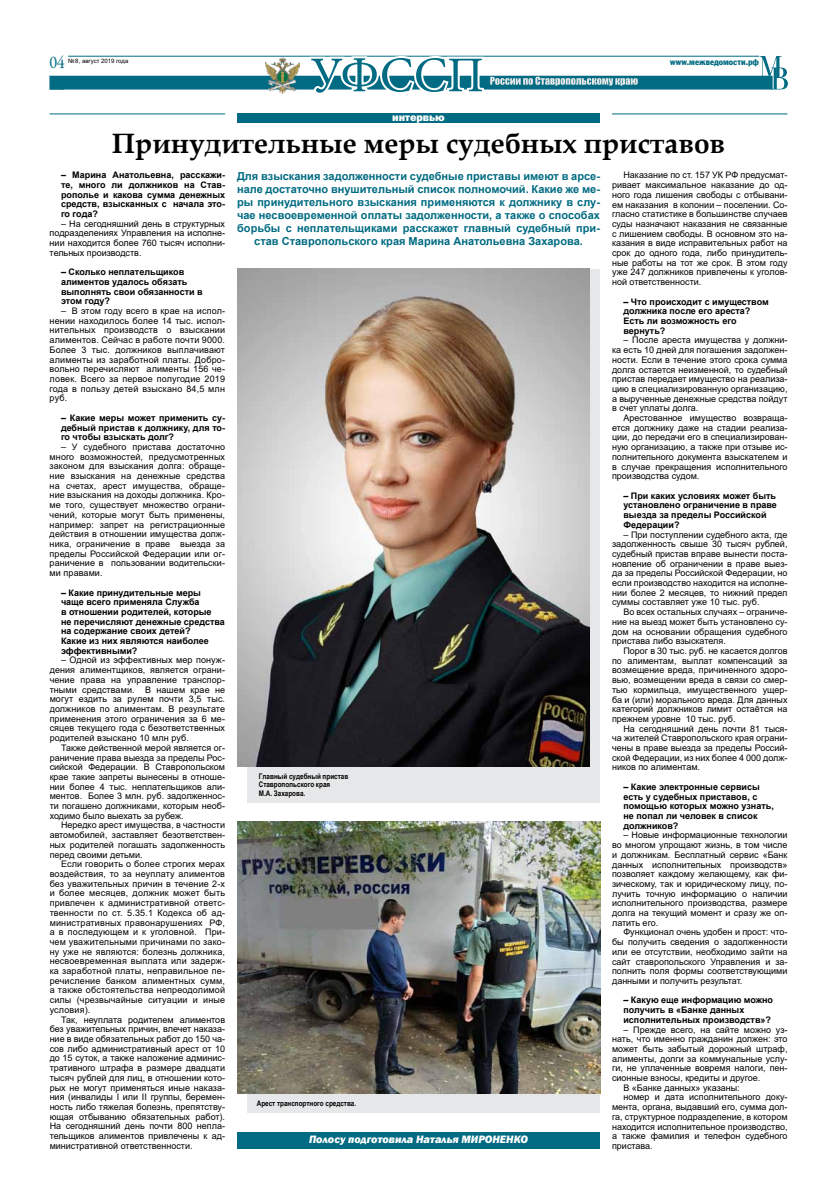
<style>
.page{position:relative;width:823px;height:1191px;background:#fff}
.page>*{position:absolute;margin:0;border:0;box-sizing:border-box;transform-origin:0 0}
.t1{font:700 28px "Book Antiqua";color:#000}
.t2{font:18px "Garamond Premr Pro";color:#006b82;scale:.9 1}
.t3{font:700 11px/13px "Arial";color:#006b82;text-align:center}
.t4{font:italic 800 11px "Franklin Gothic";color:#fff}
.t5{font:800 11px "Franklin Gothic";color:#fff}
.t6{font:9px/9.7px "Arial";color:#000;text-align:justify}
.t7{font:700 9px/9.7px "Arial";color:#000}
.t8{font:9px "Fagot Condensed";color:#006b82}
.t9{font:700 7.7px/8.5px "Arial Narrow";color:#000}
.t10{font:6px "Arial";color:#000}
</style>
<div class="page">
<div style="left:247px;top:269px;width:352px;height:533px;background:#e6e7e8"></div>
<div style="left:247px;top:831px;width:352px;height:281px;background:#e6e7e8"></div>
<svg style="left:49px;top:55px;width:738px;height:39px"></svg>
<img style="left:265px;top:57px;width:34px;height:36px">
<div style="left:237px;top:113px;width:362px;height:10px;background:#006b82"></div>
<hr style="left:611px;top:113px;width:176px;height:1px;background:#006b82">
<hr style="left:50px;top:113px;width:175px;height:1px;background:#006b82">
<div style="left:237px;top:1132px;width:362px;height:16px;background:#006b82"></div>
<img style="left:237px;top:269px;width:352px;height:497px">
<img style="left:237px;top:821px;width:362px;height:272px">
<h2 class="t2" style="left:50px;top:51px;width:18px">04</h2>
<p class="t10" style="left:68px;top:57px;width:62px">№8, август 2019 года</p>
<p class="t8" style="left:670px;top:57px;width:90px">www.межведомости.рф</p>
<p class="t5" style="left:392px;top:110px;width:54px">интервью</p>
<h1 class="t1" style="left:112px;top:125px;width:614px">Принудительные меры судебных приставов</h1>
<p class="t3" style="left:237px;top:169px;width:364px">Для взыскания задолженности судебные приставы имеют в арсе&shy;нале достаточно внушительный список полномочий. Какие же ме&shy;ры принудительного взыскания применяются к должнику в слу&shy;чае несвоевременной оплаты задолженности, а также о способах борьбы с неплательщиками расскажет главный судебный при&shy;став Ставропольского края Марина Анатольевна Захарова.</p>
<p class="t7" style="left:61px;top:170px;width:165px;text-align:justify">– Марина Анатольевна, расскажи&shy;те, много ли должников на Став&shy;рополье и какова сумма денежных средств, взысканных с начала это&shy;го года?</p>
<p class="t6" style="left:50px;top:219px;width:177px;text-indent:11px">– На сегодняшний день в структурных подразделениях Управления на исполне&shy;нии находится более 760 тысяч исполни&shy;тельных производств.</p>
<p class="t7" style="left:61px;top:267px;width:143px">– Сколько неплательщиков алиментов удалось обязать выполнять свои обязанности в этом году?</p>
<p class="t6" style="left:50px;top:306px;width:177px;text-indent:11px">– В этом году всего в крае на испол&shy;нении находилось более 14 тыс. испол&shy;нительных производств о взыскании алиментов. Сейчас в работе почти 9000.<br>Более 3 тыс. должников выплачивают алименты из заработной платы. Добро&shy;вольно перечисляют алименты 156 че&shy;ловек. Всего за первое полугодие 2019 года в пользу детей взыскано 84,5 млн руб.</p>
<p class="t7" style="left:61px;top:413px;width:165px;text-align:justify">– Какие меры может применить су&shy;дебный пристав к должнику, для то&shy;го чтобы взыскать долг?</p>
<p class="t6" style="left:50px;top:442px;width:177px;text-indent:11px">– У судебного пристава достаточно много возможностей, предусмотренных законом для взыскания долга: обраще&shy;ние взыскания на денежные средства на счетах, арест имущества, обраще&shy;ние взыскания на доходы должника. Кро&shy;ме того, существует множество ограни&shy;чений, которые могут быть применены, например: запрет на регистрационные действия в отношении имущества долж&shy;ника, ограничение в праве выезда за пределы Российской Федерации или ог&shy;раничение в пользовании водительски&shy;ми правами.</p>
<p class="t7" style="left:61px;top:587px;width:165px">– Какие принудительные меры чаще всего применяла Служба<br>в отношении родителей, которые<br>не перечисляют денежные средства на содержание своих детей?<br>Какие из них являются наиболее эффективными?</p>
<p class="t6" style="left:50px;top:655px;width:177px;text-indent:11px">– Одной из эффективных мер понуж&shy;дения алиментщиков, является ограни&shy;чение права на управление транспор&shy;тными средствами. В нашем крае не могут ездить за рулем почти 3,5 тыс. должников по алиментам. В результате применения этого ограничения за 6 ме&shy;сяцев текущего года с безответственных родителей взыскано 10 млн руб.</p>
<p class="t6" style="left:50px;top:742px;width:177px;text-indent:11px">Также действенной мерой является ог&shy;раничение права выезда за пределы Рос&shy;сийской Федерации. В Ставропольском крае такие запреты вынесены в отноше&shy;нии более 4 тыс. неплательщиков али&shy;ментов. Более 3 млн. руб. задолженнос&shy;ти погашено должниками, которым необ&shy;ходимо было выехать за рубеж.</p>
<p class="t6" style="left:50px;top:820px;width:177px;text-indent:11px">Нередко арест имущества, в частности автомобилей, заставляет безответствен&shy;ных родителей погашать задолженность перед своими детьми.</p>
<p class="t6" style="left:50px;top:859px;width:177px;text-indent:11px">Если говорить о более строгих мерах воздействия, то за неуплату алиментов без уважительных причин в течение 2-х и более месяцев, должник может быть привлечен к административной ответс&shy;твенности по ст. 5.35.1 Кодекса об ад&shy;министративных правонарушениях РФ, а в последующем и к уголовной. При&shy;чем уважительными причинами по зако&shy;ну уже не являются: болезнь должника, несвоевременная выплата или задерж&shy;ка заработной платы, неправильное пе&shy;речисление банком алиментных сумм, а также обстоятельства непреодолимой силы (чрезвычайные ситуации и иные условия).</p>
<p class="t6" style="left:50px;top:1014px;width:177px;text-indent:11px">Так, неуплата родителем алиментов без уважительных причин, влечет наказа&shy;ние в виде обязательных работ до 150 ча&shy;сов либо административный арест от 10 до 15 суток, а также наложение админис&shy;тративного штрафа в размере двадцати тысяч рублей для лиц, в отношении кото&shy;рых не могут применяться иные наказа&shy;ния (инвалиды I или II группы, беремен&shy;ность либо тяжелая болезнь, препятству&shy;ющая отбыванию обязательных работ).<br>На сегодняшний день почти 800 непла&shy;тельщиков алиментов привлечены к ад&shy;министративной ответственности.</p>
<p class="t6" style="left:611px;top:170px;width:177px;text-indent:11px">Наказание по ст. 157 УК РФ предусмат&shy;ривает максимальное наказание до од&shy;ного года лишения свободы с отбывани&shy;ем наказания в колонии – поселении. Со&shy;гласно статистике в большинстве случаев суды назначают наказания не связанные с лишением свободы. В основном это на&shy;казания в виде исправительных работ на срок до одного года, либо принудитель&shy;ные работы на тот же срок. В этом году уже 247 должников привлечены к уголов&shy;ной ответственности.</p>
<p class="t7" style="left:623px;top:297px;width:147px">– Что происходит с имуществом должника после его ареста?<br>Есть ли возможность его вернуть?</p>
<p class="t6" style="left:611px;top:335px;width:177px;text-indent:11px">– После ареста имущества у должни&shy;ка есть 10 дней для погашения задолжен&shy;ности. Если в течение этого срока сумма долга остается неизменной, то судебный пристав передает имущество на реализа&shy;цию в специализированную организацию, а вырученные денежные средства пойдут в счет уплаты долга.</p>
<p class="t6" style="left:611px;top:413px;width:177px;text-indent:11px">Арестованное имущество возвраща&shy;ется должнику даже на стадии реализа&shy;ции, до передачи его в специализирован&shy;ную организацию, а также при отзыве ис&shy;полнительного документа взыскателем и в случае прекращения исполнительного производства судом.</p>
<p class="t7" style="left:623px;top:491px;width:155px">– При каких условиях может быть установлено ограничение в праве выезда за пределы Российской<br>Федерации?</p>
<p class="t6" style="left:611px;top:529px;width:177px;text-indent:11px">– При поступлении судебного акта, где задолженность свыше 30 тысяч рублей, судебный пристав вправе вынести поста&shy;новление об ограничении в праве выез&shy;да за пределы Российской Федерации, но если производство находится на исполне&shy;нии более 2 месяцев, то нижний предел суммы составляет уже 10 тыс. руб.</p>
<p class="t6" style="left:611px;top:607px;width:177px;text-indent:11px">Во всех остальных случаях – ограниче&shy;ние на выезд может быть установлено су&shy;дом на основании обращения судебного пристава либо взыскателя.</p>
<p class="t6" style="left:611px;top:646px;width:177px;text-indent:11px">Порог в 30 тыс. руб. не касается долгов по алиментам, выплат компенсаций за возмещение вреда, причиненного здоро&shy;вью, возмещении вреда в связи со смер&shy;тью кормильца, имущественного ущер&shy;ба и (или) морального вреда. Для данных категорий должников лимит остаётся на прежнем уровне 10 тыс. руб.</p>
<p class="t6" style="left:611px;top:723px;width:177px;text-indent:11px">На сегодняшний день почти 81 тыся&shy;ча жителей Ставропольского края ограни&shy;чены в праве выезда за пределы Россий&shy;ской Федерации, из них более 4 000 долж&shy;ников по алиментам.</p>
<p class="t7" style="left:623px;top:782px;width:152px">– Какие электронные сервисы есть у судебных приставов, с помощью которых можно узнать, не попал ли человек в список должников?</p>
<p class="t6" style="left:611px;top:830px;width:177px;text-indent:11px">– Новые информационные технологии во многом упрощают жизнь, в том числе и должникам. Бесплатный сервис «Банк данных исполнительных производств» позволяет каждому желающему, как фи&shy;зическому, так и юридическому лицу, по&shy;лучить точную информацию о наличии исполнительного производства, размере долга на текущий момент и сразу же оп&shy;латить его.</p>
<p class="t6" style="left:611px;top:927px;width:177px;text-indent:11px">Функционал очень удобен и прост: что&shy;бы получить сведения о задолженности или ее отсутствии, необходимо зайти на сайт ставропольского Управления и за&shy;полнить поля формы соответствующими данными и получить результат.</p>
<p class="t7" style="left:623px;top:995px;width:151px">– Какую еще информацию можно получить в «Банке данных исполнительных производств»?</p>
<p class="t6" style="left:623px;top:1024px;width:165px">– Прежде всего, на сайте можно уз-</p>
<p class="t6" style="left:611px;top:1034px;width:177px">нать, что именно гражданин должен: это</p>
<p class="t6" style="left:611px;top:1043px;width:177px">может быть забытый дорожный штраф,</p>
<p class="t6" style="left:611px;top:1053px;width:177px">алименты, долги за коммунальные услу-</p>
<p class="t6" style="left:611px;top:1063px;width:177px">ги, не уплаченные вовремя налоги, пен-</p>
<p class="t6" style="left:611px;top:1073px;width:150px">сионные взносы, кредиты и другое.</p>
<p class="t6" style="left:623px;top:1082px;width:118px">В «Банке данных» указаны:</p>
<p class="t6" style="left:623px;top:1092px;width:165px">номер и дата исполнительного доку-</p>
<p class="t6" style="left:611px;top:1102px;width:177px">мента, органа, выдавший его, сумма дол-</p>
<p class="t6" style="left:611px;top:1111px;width:177px">га, структурное подразделение, в котором</p>
<p class="t6" style="left:611px;top:1121px;width:177px">находится исполнительное производство,</p>
<p class="t6" style="left:611px;top:1131px;width:177px">а также фамилия и телефон судебного</p>
<p class="t6" style="left:611px;top:1140px;width:42px">пристава.</p>
<p class="t9" style="left:259px;top:771px;width:91px">Главный судебный пристав<br>Ставропольского края<br>М.А. Захарова.</p>
<p class="t9" style="left:257px;top:1098px;width:101px">Арест транспортного средства.</p>
<p class="t4" style="left:309px;top:1132px;width:220px">Полосу подготовила Наталья Мироненко</p>
</div>
